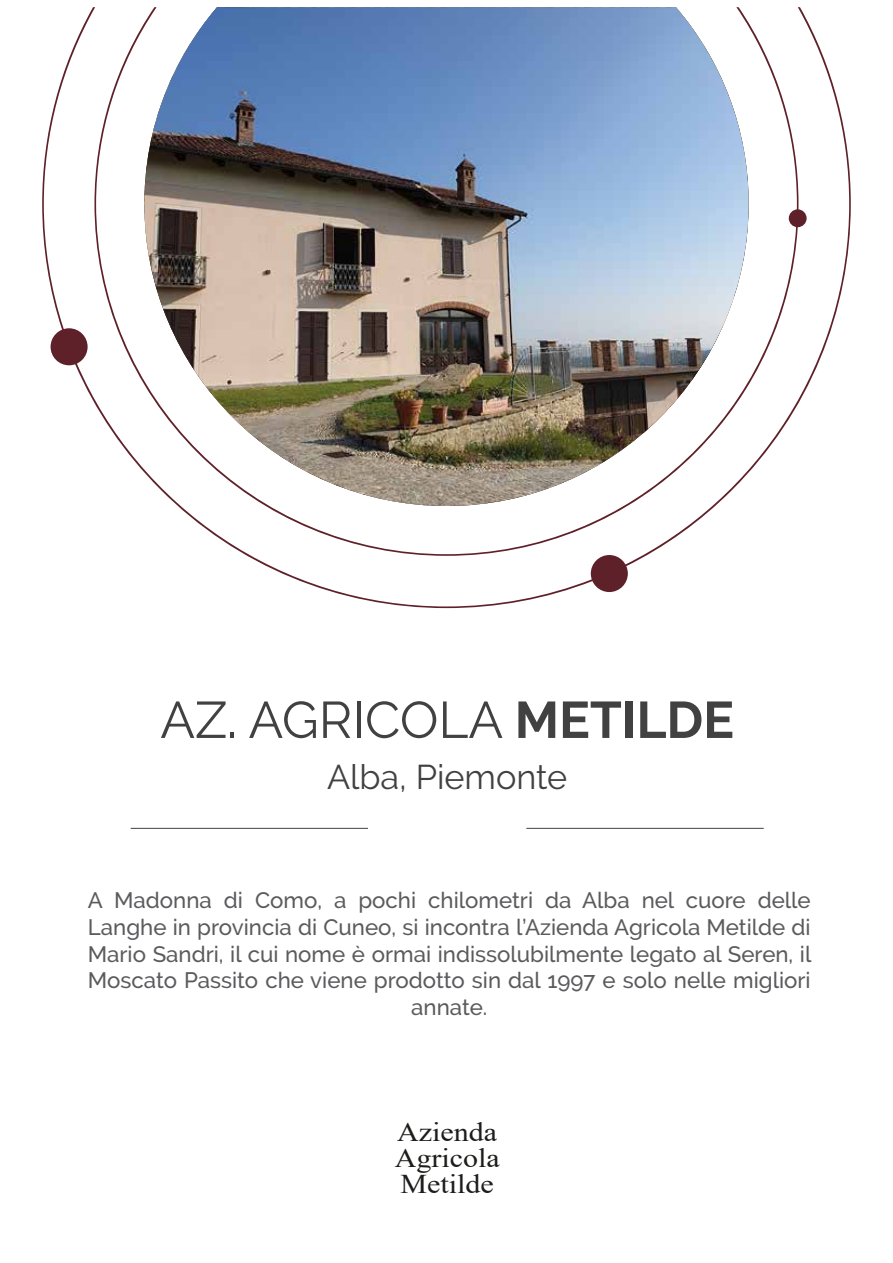
<style>
.page{position:relative;width:893px;height:1263px;background:#fff}
.page>*{position:absolute;margin:0;border:0;box-sizing:border-box;transform-origin:0 0}
.t1{font:51.3px "Raleway";color:#414142}
.t2{font:34.2px "Raleway";color:#414142}
.t3{font:27px/25.8px "Times New Roman";color:#1d1d1b;text-align:justify;scale:1.11 1}
.t4{font:500 22.2px/26.7px "Raleway";color:#5b5a5d;text-align:center}
.s1{font-weight:700}
</style>
<div class="page">
<img style="left:42px;top:7px;width:809px;height:601px">
<div style="left:51px;top:328px;width:37px;height:37px;background:#5e2129;border-radius:50%"></div>
<div style="left:789px;top:209px;width:18px;height:18px;background:#5e2129;border-radius:50%"></div>
<div style="left:591px;top:555px;width:37px;height:37px;background:#5e2129;border-radius:50%"></div>
<hr style="left:526px;top:828px;width:238px;height:1px;background:#414142">
<hr style="left:131px;top:828px;width:237px;height:1px;background:#414142">
<h1 class="t1" style="left:160px;top:690px;width:575px">AZ. AGRICOLA <span class="s1">METILDE</span></h1>
<h2 class="t2" style="left:327px;top:757px;width:242px">Alba, Piemonte</h2>
<p class="t4" style="left:88px;top:887px;width:725px">A Madonna di Como, a pochi chilometri da Alba nel cuore delle Langhe in provincia di Cuneo, si incontra l’Azienda Agricola Metilde di Mario Sandri, il cui nome è ormai indissolubilmente legato al Seren, il Moscato Passito che viene prodotto sin dal 1997 e solo nelle migliori annate.</p>
<p class="t3" style="left:395px;top:1118px;width:96px">Azienda Agricola Metilde</p>
</div>
